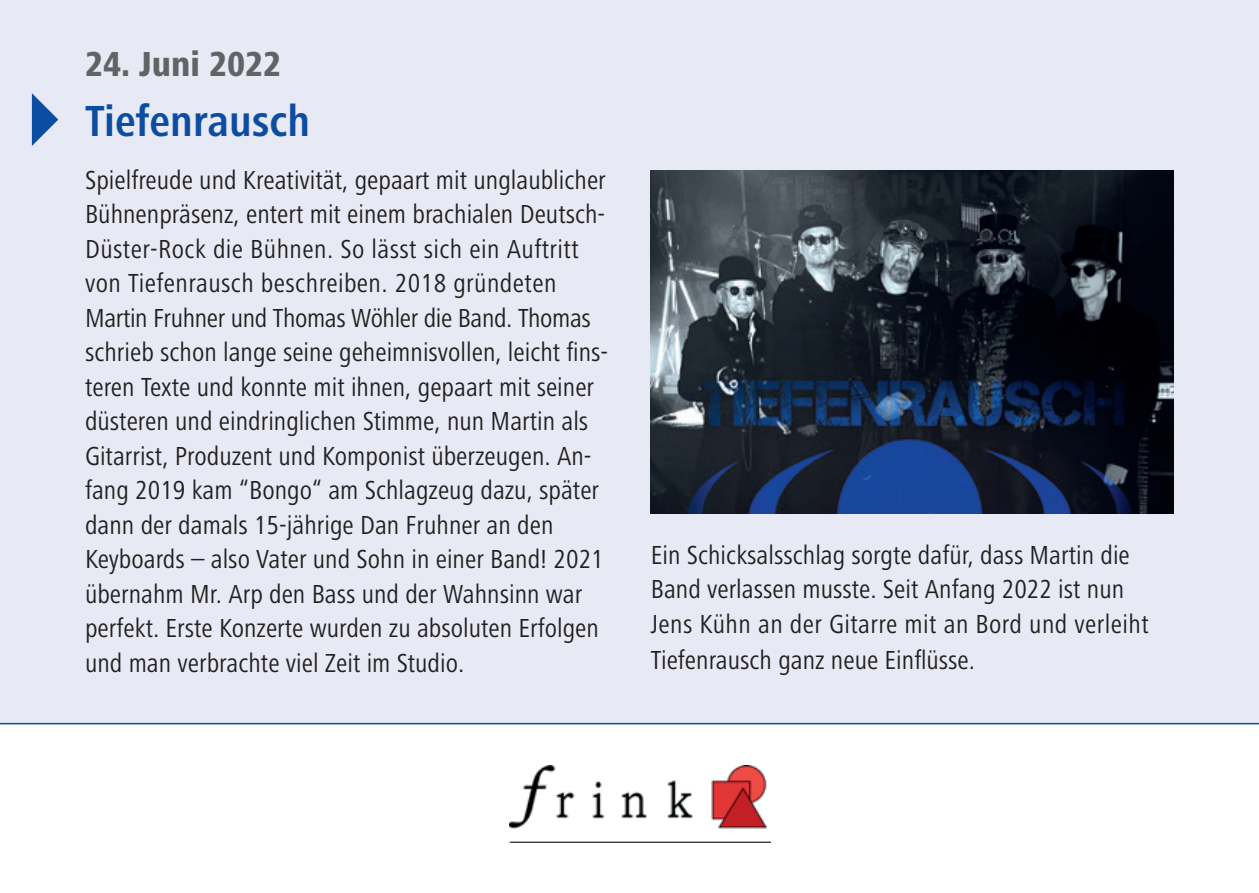
<style>
.page{position:relative;width:1259px;height:893px;background:#fff}
.page>*{position:absolute;margin:0;border:0;box-sizing:border-box;transform-origin:0 0}
.t1{font:700 condensed 45px "Frutiger Next LT";color:#0d4da1}
.t2{font:800 condensed 36px "Frutiger Next LT";color:#636366}
.t3{font:condensed 27px/34.5px "Frutiger Next LT";color:#231f20}
</style>
<div class="page">
<div style="left:0;top:0;width:1259px;height:723px;background:#e7e9f4"></div>
<img style="left:651px;top:171px;width:523px;height:342px">
<svg style="left:32px;top:93px;width:26px;height:53px"></svg>
<img style="left:509px;top:765px;width:262px;height:78px">
<hr style="left:1258px;top:0;width:1px;height:893px;background:#fff">
<hr style="left:0;top:723px;width:1259px;height:1px;background:#0d4da1">
<h2 class="t2" style="left:85px;top:44px;width:198px">24. Juni 2022</h2>
<h1 class="t1" style="left:85px;top:96px;width:227px">Tiefenrausch</h1>
<p class="t3" style="left:85px;top:162px;width:524px">Spielfreude und Kreativität, gepaart mit unglaublicher Bühnenpräsenz, entert mit einem brachialen Deutsch-Düster-Rock die Bühnen. So lässt sich ein Auftritt von Tiefenrausch beschreiben. 2018 gründeten Martin Fruhner und Thomas Wöhler die Band. Thomas schrieb schon lange seine geheimnisvollen, leicht fins&shy;teren Texte und konnte mit ihnen, gepaart mit seiner düsteren und eindringlichen Stimme, nun Martin als Gitarrist, Produzent und Komponist überzeugen. An&shy;fang 2019 kam “Bongo“ am Schlagzeug dazu, später dann der damals 15-jährige Dan Fruhner an den Keyboards – also Vater und Sohn in einer Band! 2021 übernahm Mr. Arp den Bass und der Wahnsinn war perfekt. Erste Konzerte wurden zu absoluten Erfolgen und man verbrachte viel Zeit im Studio.</p>
<p class="t3" style="left:651px;top:537px;width:499px">Ein Schicksalsschlag sorgte dafür, dass Martin die Band verlassen musste. Seit Anfang 2022 ist nun Jens Kühn an der Gitarre mit an Bord und verleiht Tiefenrausch ganz neue Einflüsse.</p>
</div>
